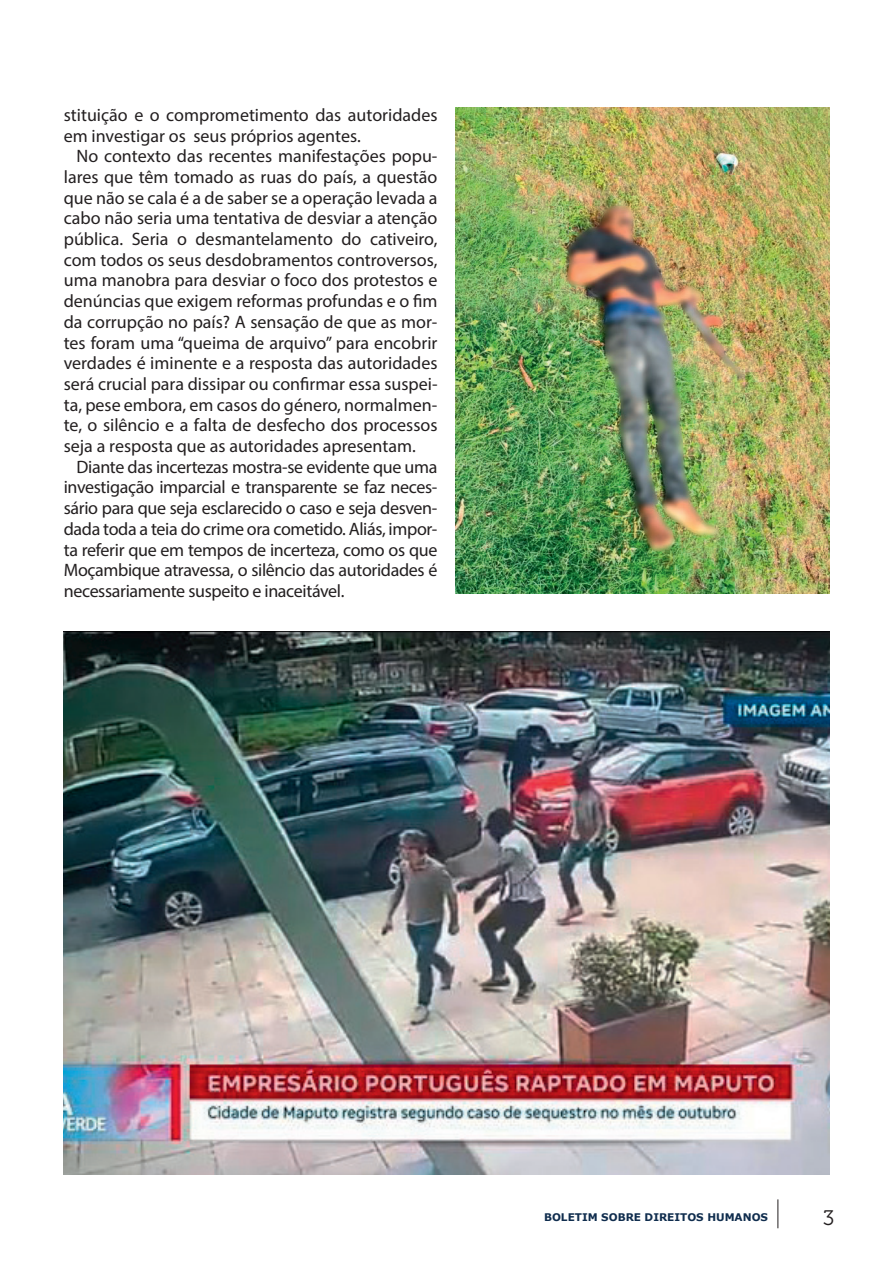
<style>
.page{position:relative;width:893px;height:1263px;background:#fff}
.page>*{position:absolute;margin:0;border:0;box-sizing:border-box;transform-origin:0 0}
.t1{font:21px "Museo 300";color:#231f20}
.t2{font:18px/20.7px "Myriad Pro";color:#231f20;text-align:justify}
.t3{font:700 10.5px "Verdana";color:#102d4e}
</style>
<div class="page">
<svg style="left:778px;top:1199px;width:1px;height:29px"></svg>
<img style="left:455px;top:107px;width:374px;height:486px">
<img style="left:64px;top:631px;width:765px;height:544px">
<p class="t2" style="left:64px;top:104px;width:375px">stituição e o comprometimento das autoridades em investigar os seus próprios agentes.</p>
<p class="t2" style="left:64px;top:146px;width:375px;text-indent:13px">No contexto das recentes manifestações popu&shy;lares que têm tomado as ruas do país, a questão que não se cala é a de saber se a operação levada a cabo não seria uma tentativa de desviar a atenção pública. Seria o desmantelamento do cativeiro, com todos os seus desdobramentos controversos, uma manobra para desviar o foco dos protestos e denúncias que exigem reformas profundas e o fim da corrupção no país? A sensação de que as mor&shy;tes foram uma “queima de arquivo” para encobrir verdades é iminente e a resposta das autoridades será crucial para dissipar ou confirmar essa suspei&shy;ta, pese embora, em casos do género, normalmen&shy;te, o silêncio e a falta de desfecho dos processos seja a resposta que as autoridades apresentam.</p>
<p class="t2" style="left:64px;top:456px;width:375px;text-indent:13px">Diante das incertezas mostra-se evidente que uma investigação imparcial e transparente se faz neces&shy;sário para que seja esclarecido o caso e seja desven&shy;dada toda a teia do crime ora cometido. Aliás, impor&shy;ta referir que em tempos de incerteza, como os que Moçambique atravessa, o silêncio das autoridades é necessariamente suspeito e inaceitável.</p>
<p class="t3" style="left:544px;top:1211px;width:225px">BOLETIM SOBRE DIREITOS HUMANOS</p>
<p class="t1" style="left:823px;top:1206px;width:13px">3</p>
</div>
